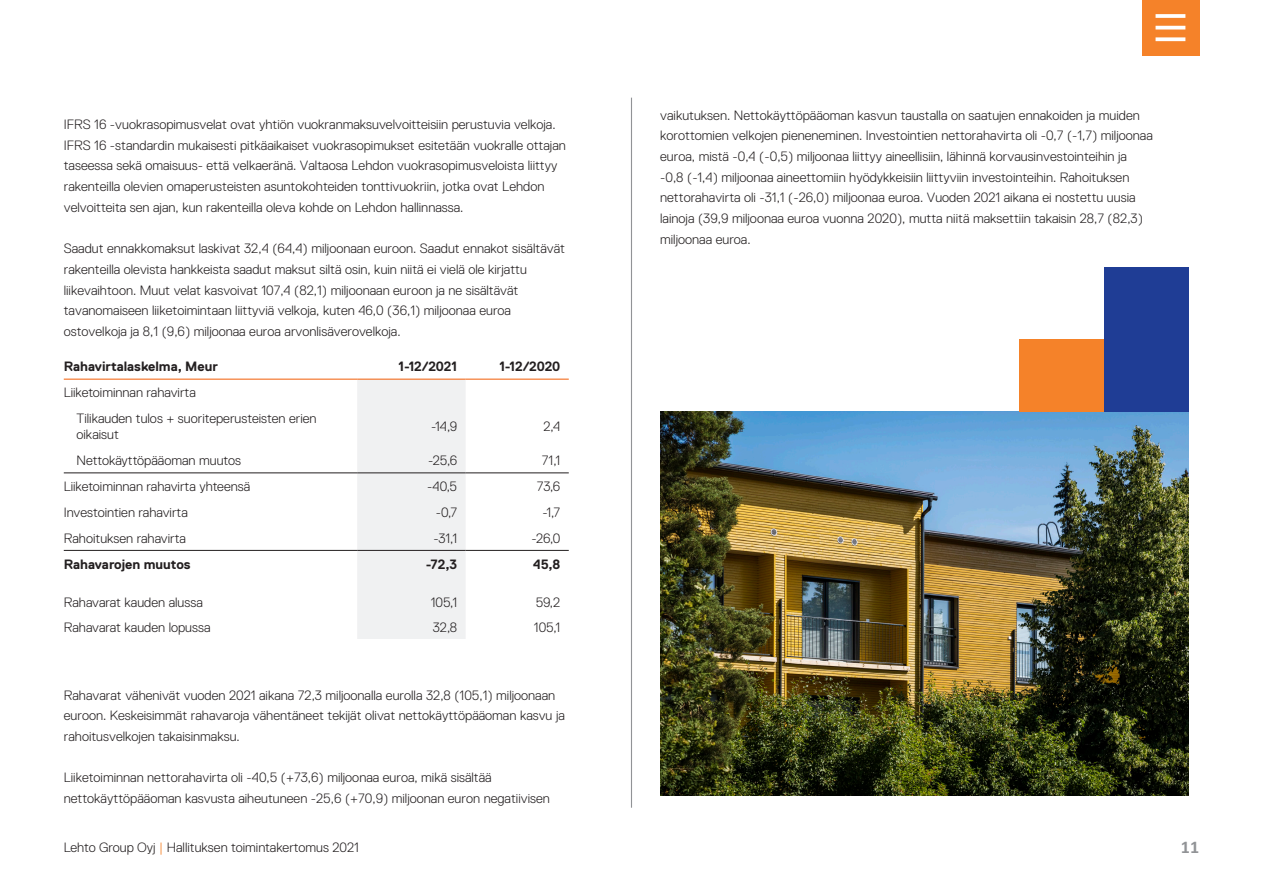
<style>
.page{position:relative;width:1263px;height:893px;background:#fff}
.page>*{position:absolute;margin:0;border:0;box-sizing:border-box;transform-origin:0 0}
.t1{font:700 18px "Calibri";color:#919396}
.leipis{font:300 13.5px/20.7px "Replica LL";color:#231f20}
.t2{font:700 13.5px "Replica LL";color:#231f20}
.s1{color:#f58229}
</style>
<div class="page">
<img style="left:660px;top:412px;width:529px;height:384px">
<div style="left:1019px;top:340px;width:85px;height:72px;background:#f58229"></div>
<svg style="left:64px;top:378px;width:505px;height:261px"></svg>
<hr style="left:64px;top:379px;width:293px;height:1px;background:#f36e21">
<hr style="left:357px;top:379px;width:109px;height:1px;background:#f36e21">
<hr style="left:466px;top:379px;width:103px;height:1px;background:#f36e21">
<hr style="left:64px;top:472px;width:293px;height:1px;background:#231f20">
<hr style="left:357px;top:472px;width:109px;height:1px;background:#231f20">
<hr style="left:466px;top:472px;width:103px;height:1px;background:#231f20">
<hr style="left:64px;top:550px;width:293px;height:1px;background:#231f20">
<hr style="left:357px;top:550px;width:109px;height:1px;background:#231f20">
<hr style="left:466px;top:550px;width:103px;height:1px;background:#231f20">
<div style="left:1104px;top:267px;width:85px;height:145px;background:#1f3d95"></div>
<hr style="left:631px;top:98px;width:1px;height:710px;background:#919396">
<div style="left:1142px;top:0;width:57px;height:55px;background:#f58229"></div>
<svg style="left:1155px;top:14px;width:30px;height:4px"></svg>
<svg style="left:1155px;top:26px;width:30px;height:4px"></svg>
<svg style="left:1155px;top:37px;width:30px;height:4px"></svg>
<p class="leipis" style="left:64px;top:114px;width:504px">IFRS 16 -vuokrasopimusvelat ovat yhtiön vuokranmaksuvelvoitteisiin perustuvia velkoja.<br>IFRS 16 -standardin mukaisesti pitkäaikaiset vuokrasopimukset esitetään vuokralle ottajan taseessa sekä omaisuus- että velkaeränä. Valtaosa Lehdon vuokrasopimusveloista liittyy rakenteilla olevien omaperusteisten asuntokohteiden tonttivuokriin, jotka ovat Lehdon velvoitteita sen ajan, kun rakenteilla oleva kohde on Lehdon hallinnassa.</p>
<p class="leipis" style="left:64px;top:238px;width:503px">Saadut ennakkomaksut laskivat 32,4 (64,4) miljoonaan euroon. Saadut ennakot sisältävät rakenteilla olevista hankkeista saadut maksut siltä osin, kuin niitä ei vielä ole kirjattu liikevaihtoon. Muut velat kasvoivat 107,4 (82,1) miljoonaan euroon ja ne sisältävät tavanomaiseen liiketoimintaan liittyviä velkoja, kuten 46,0 (36,1) miljoonaa euroa ostovelkoja ja 8,1 (9,6) miljoonaa euroa arvonlisäverovelkoja.</p>
<p class="t2" style="left:64px;top:358px;width:156px">Rahavirtalaskelma, Meur</p>
<p class="t2" style="left:398px;top:358px;width:60px">1-12/2021</p>
<p class="t2" style="left:499px;top:358px;width:63px">1-12/2020</p>
<p class="leipis" style="left:64px;top:382px;width:134px">Liiketoiminnan rahavirta</p>
<p class="leipis" style="left:77px;top:410px;width:242px;line-height:16.2px">Tilikauden tulos + suoriteperusteisten erien oikaisut</p>
<p class="leipis" style="left:431px;top:416px;width:28px">-14,9</p>
<p class="leipis" style="left:543px;top:416px;width:18px">2,4</p>
<p class="leipis" style="left:77px;top:450px;width:166px">Nettokäyttöpääoman muutos</p>
<p class="leipis" style="left:428px;top:450px;width:30px">-25,6</p>
<p class="leipis" style="left:542px;top:450px;width:20px">71,1</p>
<p class="leipis" style="left:64px;top:476px;width:188px">Liiketoiminnan rahavirta yhteensä</p>
<p class="leipis" style="left:427px;top:476px;width:32px">-40,5</p>
<p class="leipis" style="left:537px;top:476px;width:25px">73,6</p>
<p class="leipis" style="left:64px;top:502px;width:126px">Investointien rahavirta</p>
<p class="leipis" style="left:436px;top:502px;width:23px">-0,7</p>
<p class="leipis" style="left:542px;top:502px;width:19px">-1,7</p>
<p class="leipis" style="left:64px;top:528px;width:124px">Rahoituksen rahavirta</p>
<p class="leipis" style="left:433px;top:528px;width:25px">-31,1</p>
<p class="leipis" style="left:531px;top:528px;width:30px">-26,0</p>
<p class="t2" style="left:64px;top:556px;width:128px">Rahavarojen muutos</p>
<p class="t2" style="left:426px;top:556px;width:33px">-72,3</p>
<p class="t2" style="left:533px;top:556px;width:29px">45,8</p>
<p class="leipis" style="left:64px;top:592px;width:141px">Rahavarat kauden alussa</p>
<p class="leipis" style="left:431px;top:592px;width:28px">105,1</p>
<p class="leipis" style="left:536px;top:592px;width:26px">59,2</p>
<p class="leipis" style="left:64px;top:617px;width:148px">Rahavarat kauden lopussa</p>
<p class="leipis" style="left:433px;top:617px;width:26px">32,8</p>
<p class="leipis" style="left:534px;top:617px;width:28px">105,1</p>
<p class="leipis" style="left:64px;top:685px;width:503px">Rahavarat vähenivät vuoden 2021 aikana 72,3 miljoonalla eurolla 32,8 (105,1) miljoonaan euroon. Keskeisimmät rahavaroja vähentäneet tekijät olivat nettokäyttöpääoman kasvu ja rahoitusvelkojen takaisinmaksu.</p>
<p class="leipis" style="left:64px;top:767px;width:487px">Liiketoiminnan nettorahavirta oli -40,5 (+73,6) miljoonaa euroa, mikä sisältää nettokäyttöpääoman kasvusta aiheutuneen -25,6 (+70,9) miljoonan euron negatiivisen</p>
<p class="leipis" style="left:660px;top:105px;width:494px">vaikutuksen. Nettokäyttöpääoman kasvun taustalla on saatujen ennakoiden ja muiden korottomien velkojen pieneneminen. Investointien nettorahavirta oli -0,7 (-1,7) miljoonaa euroa, mistä -0,4 (-0,5) miljoonaa liittyy aineellisiin, lähinnä korvausinvestointeihin ja -0,8 (-1,4) miljoonaa aineettomiin hyödykkeisiin liittyviin investointeihin. Rahoituksen nettorahavirta oli -31,1 (-26,0) miljoonaa euroa. Vuoden 2021 aikana ei nostettu uusia lainoja (39,9 miljoonaa euroa vuonna 2020), mutta niitä maksettiin takaisin 28,7 (82,3) miljoonaa euroa.</p>
<p class="leipis" style="left:64px;top:837px;width:297px">Lehto Group Oyj <span class="s1">|</span> Hallituksen toimintakertomus 2021</p>
<h1 class="t1" style="left:1181px;top:835px;width:20px">11</h1>
</div>
